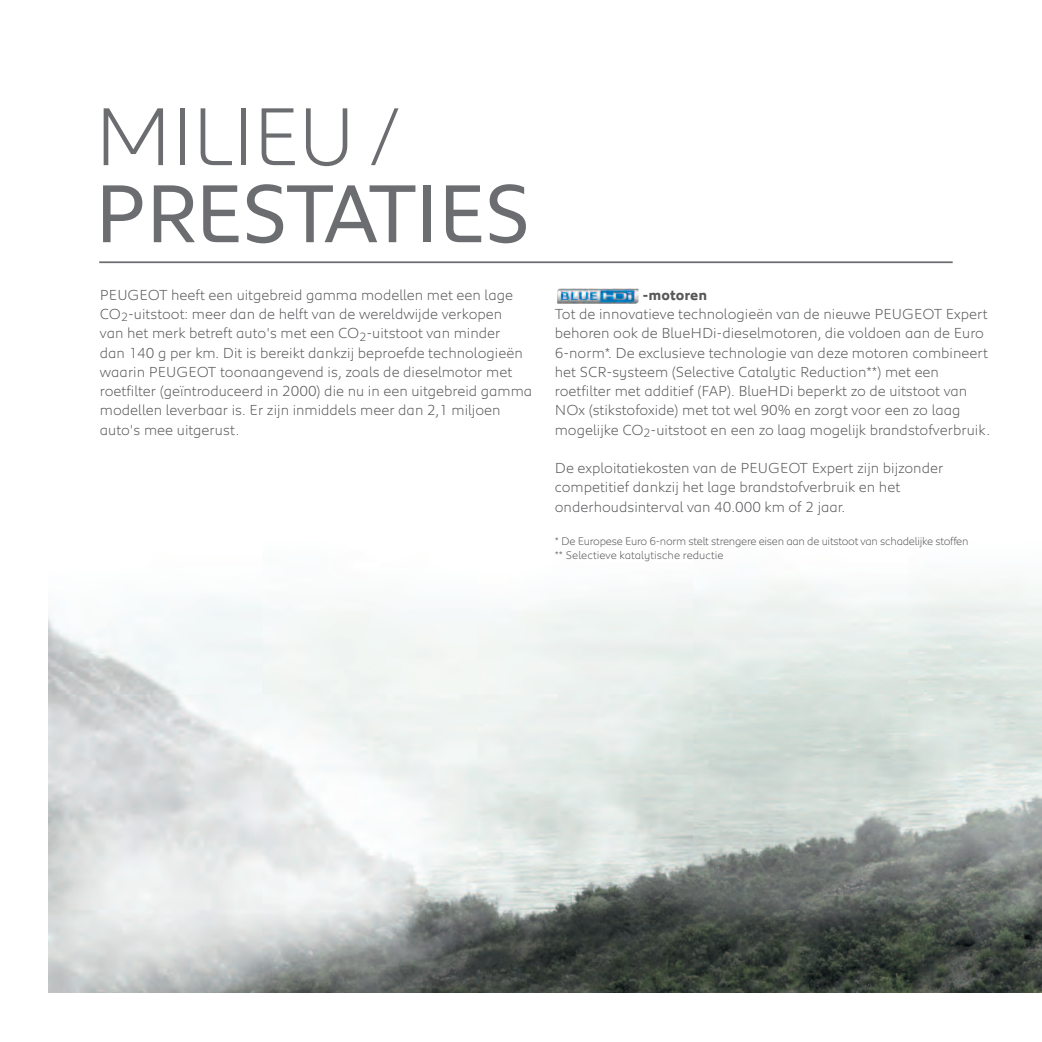
<style>
.page{position:relative;width:1042px;height:1042px;background:#fff}
.page>*{position:absolute;margin:0;border:0;box-sizing:border-box;transform-origin:0 0}
.t1{font:84px "Peugeot";letter-spacing:-.03em;color:#6c6d70}
.t2{font:300 84px "Peugeot";letter-spacing:-.03em;color:#6c6d70}
.t3{font:300 14.88px/19.2px "Peugeot";color:#57585a}
.t4{font:700 14.88px "Peugeot";color:#57585a}
.t5{font:300 11.38px/14px "Peugeot";letter-spacing:-.025em;color:#57585a}
</style>
<div class="page">
<img style="left:49px;top:261px;width:993px;height:731px">
<hr style="left:99px;top:261px;width:853px;height:2px;background:#6c6d70">
<img style="left:557px;top:288px;width:81px;height:16px">
<h1 class="t2" style="left:94px;top:108px;width:306px">MILIEU /</h1>
<h1 class="t1" style="left:94px;top:185px;width:438px">PRESTATIES</h1>
<p class="t3" style="left:100px;top:287px;width:434px">PEUGEOT heeft een uitgebreid gamma modellen met een lage CO<sub>2</sub>-uitstoot: meer dan de helft van de wereldwijde verkopen<br>van het merk betreft auto's met een CO<sub>2</sub>-uitstoot van minder<br>dan 140 g per km. Dit is bereikt dankzij beproefde technologieën waarin PEUGEOT toonaangevend is, zoals de dieselmotor met roetfilter (geïntroduceerd in 2000) die nu in een uitgebreid gamma modellen leverbaar is. Er zijn inmiddels meer dan 2,1 miljoen auto's mee uitgerust.</p>
<p class="t4" style="left:642px;top:290px;width:66px">-motoren</p>
<p class="t3" style="left:555px;top:306px;width:437px">Tot de innovatieve technologieën van de nieuwe PEUGEOT Expert behoren ook de BlueHDi-dieselmotoren, die voldoen aan de Euro 6-norm*. De exclusieve technologie van deze motoren combineert het SCR-systeem (Selective Catalytic Reduction**) met een roetfilter met additief (FAP). BlueHDi beperkt zo de uitstoot van NOx (stikstofoxide) met tot wel 90% en zorgt voor een zo laag mogelijke CO<sub>2</sub>-uitstoot en een zo laag mogelijk brandstofverbruik.</p>
<p class="t3" style="left:555px;top:460px;width:390px">De exploitatiekosten van de PEUGEOT Expert zijn bijzonder competitief dankzij het lage brandstofverbruik en het onderhoudsinterval van 40.000 km of 2 jaar.</p>
<p class="t5" style="left:555px;top:535px;width:415px">* De Europese Euro 6-norm stelt strengere eisen aan de uitstoot van schadelijke stoffen ** Selectieve katalytische reductie</p>
</div>
